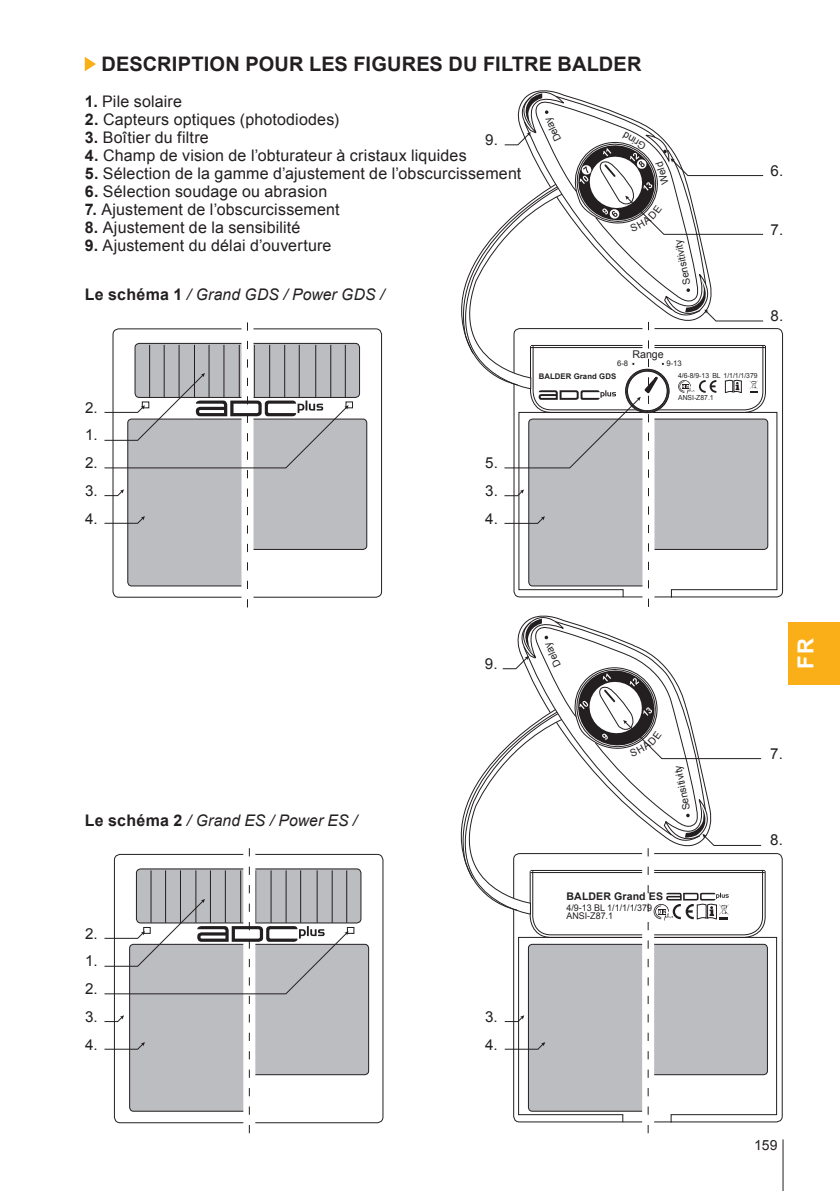
<style>
.page{position:relative;width:840px;height:1191px;background:#fff}
.page>*{position:absolute;margin:0;border:0;box-sizing:border-box;transform-origin:0 0}
.t1{font:700 22px "Arial";color:#fff}
.t2{font:700 20px "Arial";letter-spacing:.005em;color:#231f20}
.t3{font:16px "Arial";letter-spacing:.01em;color:#231f20}
.t4{font:italic 16px "Arial";letter-spacing:.01em;color:#231f20}
.t5{font:15.2px/27.8px "Arial";color:#231f20;text-align:justify}
.t6{font:14px "Arial";color:#231f20}
.t7{font:700 10.6px "Arial";letter-spacing:.01em;color:#231f20}
.t8{font:10.6px "Arial";color:#231f20}
.t9{font:10px "Arial";color:#231f20}
.t10{font:9.2px/8.6px "Arial";color:#231f20}
.t11{font:700 7.8px "Arial";letter-spacing:.01em;color:#231f20}
.t12{font:7.8px "Arial";color:#231f20}
.t13{font:7px "Arial";color:#231f20}
.s1{font-weight:700}
.s2{font-weight:700;font-style:normal}
</style>
<div class="page">
<svg style="left:768px;top:411px;width:9px;height:187px"></svg>
<svg style="left:768px;top:936px;width:9px;height:187px"></svg>
<svg style="left:104px;top:848px;width:265px;height:285px"></svg>
<svg style="left:104px;top:322px;width:263px;height:285px"></svg>
<svg style="left:85px;top:57px;width:11px;height:14px"></svg>
<hr style="left:782px;top:1139px;width:1px;height:52px;background:#231f20">
<div style="left:788px;top:622px;width:51px;height:62px;background:#faaf18"></div>
<svg style="left:460px;top:90px;width:308px;height:1043px"></svg>
<p class="t2" style="left:101px;top:51px;width:541px">DESCRIPTION POUR LES FIGURES DU FILTRE BALDER</p>
<p class="t3" style="left:85px;top:91px;width:99px"><span class="s1">1.</span> Pile solaire</p>
<p class="t3" style="left:85px;top:109px;width:256px"><span class="s1">2.</span> Capteurs optiques (photodiodes)</p>
<p class="t3" style="left:85px;top:127px;width:125px"><span class="s1">3.</span> Boîtier du filtre</p>
<p class="t3" style="left:85px;top:145px;width:383px"><span class="s1">4.</span> Champ de vision de l’obturateur à cristaux liquides</p>
<p class="t3" style="left:85px;top:163px;width:438px"><span class="s1">5.</span> Sélection de la gamme d’ajustement de l’obscurcissement</p>
<p class="t3" style="left:85px;top:181px;width:244px"><span class="s1">6.</span> Sélection soudage ou abrasion</p>
<p class="t3" style="left:85px;top:199px;width:256px"><span class="s1">7.</span> Ajustement de l’obscurcissement</p>
<p class="t3" style="left:85px;top:217px;width:217px"><span class="s1">8.</span> Ajustement de la sensibilité</p>
<p class="t3" style="left:85px;top:235px;width:248px"><span class="s1">9.</span> Ajustement du délai d’ouverture</p>
<p class="t4" style="left:85px;top:284px;width:301px"><span class="s2">Le schéma 1</span> / Grand GDS / Power GDS /</p>
<p class="t9" style="left:552px;top:144px;width:27px;rotate:-116deg">Delay</p>
<p class="t9" style="left:641px;top:152px;width:26px;rotate:-151deg">Grind</p>
<p class="t5" style="left:485px;top:126px;width:14px">9.</p>
<p class="t9" style="left:659px;top:186px;width:24px;rotate:-108deg">Weld</p>
<p class="t9" style="left:680px;top:286px;width:47px;rotate:-102deg">Sensitivity</p>
<p class="t5" style="left:85px;top:393px;width:14px">2.<br>1.<br>2.<br>3.<br>4.</p>
<p class="t5" style="left:485px;top:449px;width:14px">5.<br>3.<br>4.</p>
<p class="t8" style="left:632px;top:347px;width:33px">Range</p>
<p class="t12" style="left:616px;top:358px;width:13px">6-8</p>
<p class="t12" style="left:666px;top:358px;width:17px">9-13</p>
<p class="t11" style="left:538px;top:371px;width:79px">BALDER Grand GDS</p>
<p class="t13" style="left:677px;top:371px;width:81px">4/6-8/9-13 BL 1/1/1/1/379</p>
<p class="t13" style="left:677px;top:393px;width:37px">ANSI-Z87.1</p>
<p class="t5" style="left:770px;top:157px;width:14px">6.</p>
<p class="t5" style="left:770px;top:216px;width:14px">7.</p>
<p class="t5" style="left:770px;top:302px;width:14px">8.</p>
<p class="t4" style="left:85px;top:809px;width:274px"><span class="s2">Le schéma 2</span> / Grand ES / Power ES /</p>
<p class="t5" style="left:85px;top:919px;width:14px">2.<br>1.<br>2.<br>3.<br>4.</p>
<p class="t5" style="left:484px;top:650px;width:14px">9.</p>
<p class="t5" style="left:485px;top:1003px;width:14px">3.<br>4.</p>
<p class="t9" style="left:551px;top:669px;width:27px;rotate:-116deg">Delay</p>
<p class="t9" style="left:680px;top:811px;width:47px;rotate:-102deg">Sensitivity</p>
<p class="t7" style="left:566px;top:889px;width:98px">BALDER Grand ES</p>
<p class="t10" style="left:566px;top:903px;width:87px">4/9-13 BL 1/1/1/1/379<br>ANSI-Z87.1</p>
<h1 class="t1" style="left:790px;top:668px;width:32px;rotate:-90deg">FR</h1>
<p class="t5" style="left:769px;top:739px;width:14px">7.</p>
<p class="t5" style="left:769px;top:826px;width:14px">8.</p>
<p class="t6" style="left:753px;top:1135px;width:25px">159</p>
</div>
